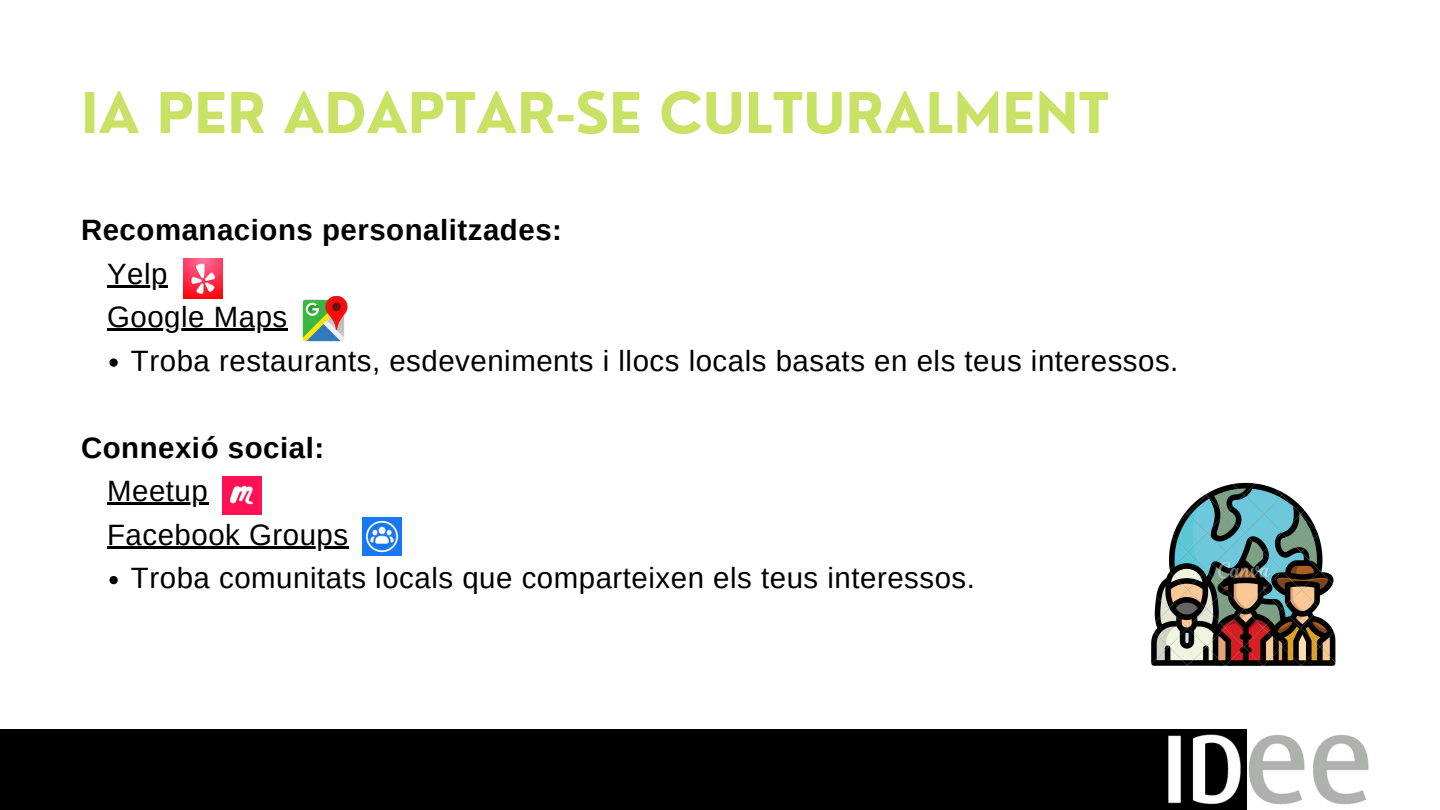
<style>
.page{position:relative;width:1440px;height:810px;background:#fff}
.page>*{position:absolute;margin:0;border:0;box-sizing:border-box;transform-origin:0 0}
.t1{font:700 54.8px "Nourd";color:#c9e265}
.t2{font:29.4px/43.5px "Arimo";letter-spacing:.02em;color:#000}
.t3{font:700 29.4px "Arimo";letter-spacing:.02em;color:#000}
</style>
<div class="page">
<div style="left:0;top:729px;width:1246px;height:81px;background:#000"></div>
<img style="left:1168px;top:730px;width:201px;height:77px">
<img style="left:1152px;top:482px;width:184px;height:183px">
<hr style="left:107px;top:285px;width:61px;height:2px;background:#000">
<hr style="left:107px;top:328px;width:181px;height:3px;background:#000">
<svg style="left:110px;top:358px;width:8px;height:9px"></svg>
<hr style="left:107px;top:502px;width:101px;height:3px;background:#000">
<hr style="left:107px;top:546px;width:242px;height:2px;background:#000">
<svg style="left:110px;top:576px;width:8px;height:8px"></svg>
<img style="left:183px;top:258px;width:40px;height:40px">
<img style="left:303px;top:296px;width:45px;height:45px">
<img style="left:223px;top:476px;width:38px;height:38px">
<img style="left:363px;top:517px;width:38px;height:38px">
<p class="t1" style="left:81px;top:78px;width:1030px">IA PER ADAPTAR-SE CULTURALMENT</p>
<h1 class="t3" style="left:81px;top:213px;width:483px">Recomanacions personalitzades:</h1>
<p class="t2" style="left:107px;top:252px;width:62px">Yelp</p>
<p class="t2" style="left:131px;top:295px;width:1049px;text-indent:-24px">Google Maps<br>Troba restaurants, esdeveniments i llocs locals basats en els teus interessos.</p>
<p class="t3" style="left:81px;top:431px;width:245px">Connexió social:</p>
<p class="t2" style="left:107px;top:469px;width:102px">Meetup</p>
<p class="t2" style="left:131px;top:513px;width:845px;text-indent:-24px">Facebook Groups<br>Troba comunitats locals que comparteixen els teus interessos.</p>
</div>
